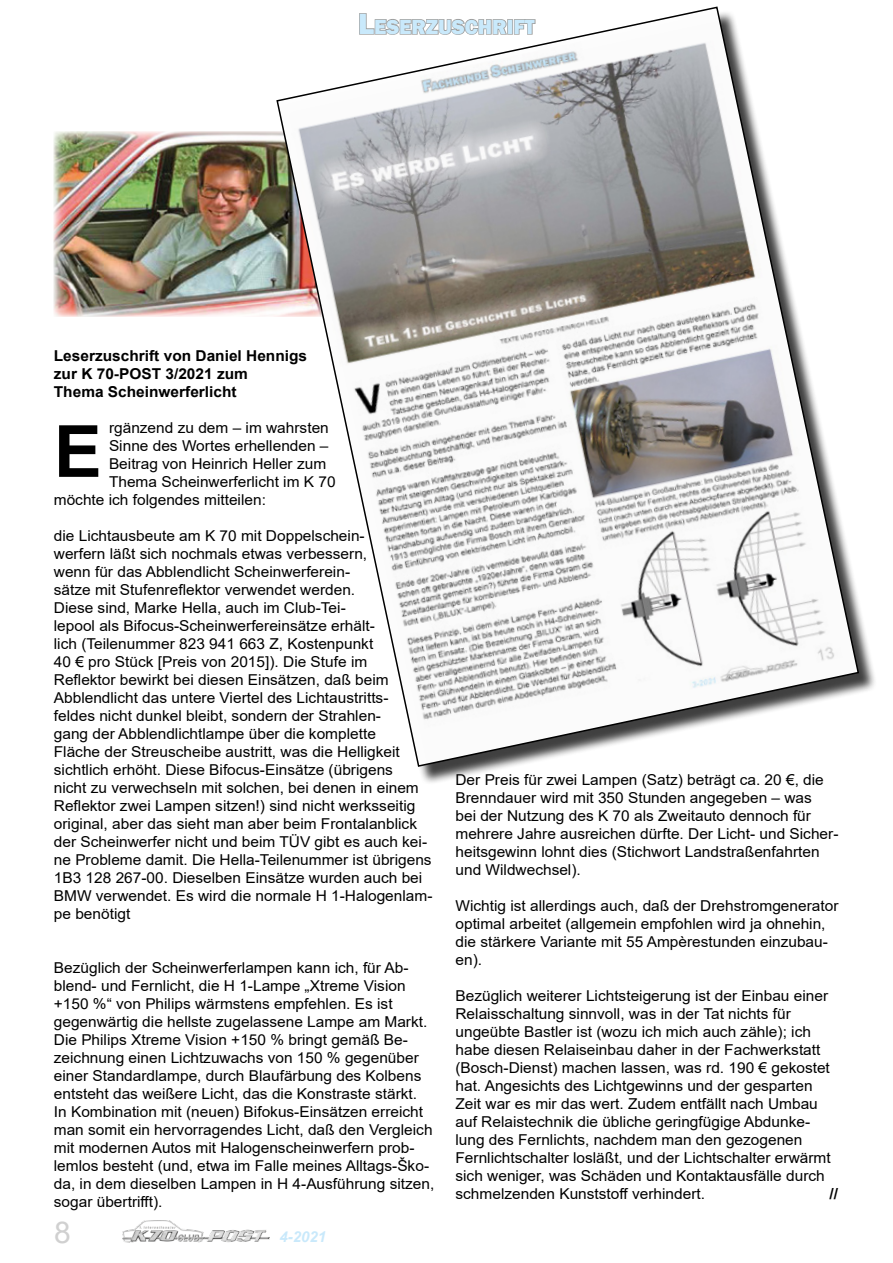
<style>
.page{position:relative;width:893px;height:1263px;background:#fff}
.page>*{position:absolute;margin:0;border:0;box-sizing:border-box;transform-origin:0 0}
.t1{font:700 72px "Arial";color:#000}
.t2{font:30px "Arial";color:#d0d0d0}
.t3{font:800 21px "Franklin Gothic";color:#c9e9fb}
.t4{font:15px/18px "Arial";color:#000}
.t5{font:700 15px/18px "Arial";color:#000}
.t6{font:italic 700 15px "Arial";color:#c9e9fb}
.t7{font:900 15px "Arial";color:#000}
.s1{font-size:30px}
</style>
<div class="page">
<img style="left:123px;top:1221px;width:146px;height:22px">
<img style="left:54px;top:131px;width:221px;height:186px">
<div style="left:280px;top:10px;width:597px;height:775px;background:#000;opacity:.75"></div>
<svg style="left:275px;top:6px;width:585px;height:762px"></svg>
<h3 class="t3" style="left:358px;top:13px;width:178px"><span class="s1">L</span>ESERZUSCHRIFT</h3>
<p class="t5" style="left:54px;top:347px;width:255px">Leserzuschrift von Daniel Hennigs zur K 70-POST 3/2021 zum<br>Thema Scheinwerferlicht</p>
<p class="t4" style="left:109px;top:418px;width:221px">rgänzend zu dem – im wahrsten</p>
<p class="t4" style="left:109px;top:436px;width:221px">Sinne des Wortes erhellenden –</p>
<p class="t4" style="left:109px;top:454px;width:219px">Beitrag von Heinrich Heller zum</p>
<p class="t4" style="left:109px;top:472px;width:228px">Thema Scheinwerferlicht im K 70</p>
<p class="t4" style="left:54px;top:490px;width:214px">möchte ich folgendes mitteilen:</p>
<p class="t4" style="left:54px;top:526px;width:380px">die Lichtausbeute am K 70 mit Doppelschein-<br>werfern läßt sich nochmals etwas verbessern,<br>wenn für das Abblendlicht Scheinwerferein-<br>sätze mit Stufenreflektor verwendet werden.<br>Diese sind, Marke Hella, auch im Club-Tei-<br>lepool als Bifocus-Scheinwerfereinsätze erhält-<br>lich (Teilenummer 823 941 663 Z, Kostenpunkt<br>40 € pro Stück [Preis von 2015]). Die Stufe im Reflektor bewirkt bei diesen Einsätzen, daß beim Abblendlicht das untere Viertel des Lichtaustritts&shy;feldes nicht dunkel bleibt, sondern der Strahlen-<br>gang der Abblendlichtlampe über die komplette<br>Fläche der Streuscheibe austritt, was die Helligkeit sichtlich erhöht. Diese Bifocus-Einsätze (übrigens<br>nicht zu verwechseln mit solchen, bei denen in einem Reflektor zwei Lampen sitzen!) sind nicht werksseitig original, aber das sieht man aber beim Frontalanblick der Scheinwerfer nicht und beim TÜV gibt es auch kei&shy;ne Probleme damit. Die Hella-Teilenummer ist übrigens 1B3 128 267-00. Dieselben Einsätze wurden auch bei BMW verwendet. Es wird die normale H 1-Halogenlam&shy;pe benötigt</p>
<p class="t4" style="left:54px;top:958px;width:382px">Bezüglich der Scheinwerferlampen kann ich, für Ab&shy;blend- und Fernlicht, die H 1-Lampe „Xtreme Vision +150 %“ von Philips wärmstens empfehlen. Es ist gegenwärtig die hellste zugelassene Lampe am Markt.<br>Die Philips Xtreme Vision +150 % bringt gemäß Be&shy;zeichnung einen Lichtzuwachs von 150 % gegenüber einer Standardlampe, durch Blaufärbung des Kolbens entsteht das weißere Licht, das die Konstraste stärkt.<br>In Kombination mit (neuen) Bifokus-Einsätzen erreicht man somit ein hervorragendes Licht, daß den Vergleich mit modernen Autos mit Halogenscheinwerfern prob&shy;lemlos besteht (und, etwa im Falle meines Alltags-Ško&shy;da, in dem dieselben Lampen in H 4-Ausführung sitzen, sogar übertrifft).</p>
<h1 class="t1" style="left:54px;top:401px;width:50px">E</h1>
<h2 class="t2" style="left:54px;top:1211px;width:18px">8</h2>
<p class="t6" style="left:280px;top:1226px;width:48px">4-2021</p>
<p class="t4" style="left:455px;top:771px;width:385px">Der Preis für zwei Lampen (Satz) beträgt ca. 20 €, die Brenndauer wird mit 350 Stunden angegeben – was<br>bei der Nutzung des K 70 als Zweitauto dennoch für mehrere Jahre ausreichen dürfte. Der Licht- und Sicher&shy;heitsgewinn lohnt dies (Stichwort Landstraßenfahrten und Wildwechsel).</p>
<p class="t4" style="left:455px;top:897px;width:384px">Wichtig ist allerdings auch, daß der Drehstromgenerator optimal arbeitet (allgemein empfohlen wird ja ohnehin, die stärkere Variante mit 55 Ampèrestunden einzubau&shy;en).</p>
<p class="t4" style="left:455px;top:987px;width:377px">Bezüglich weiterer Lichtsteigerung ist der Einbau einer Relaisschaltung sinnvoll, was in der Tat nichts für ungeübte Bastler ist (wozu ich mich auch zähle); ich habe diesen Relaiseinbau daher in der Fachwerkstatt (Bosch-Dienst) machen lassen, was rd. 190 € gekostet hat. Angesichts des Lichtgewinns und der gesparten Zeit war es mir das wert. Zudem entfällt nach Umbau auf Relaistechnik die übliche geringfügige Abdunke&shy;lung des Fernlichts, nachdem man den gezogenen Fernlichtschalter losläßt, und der Lichtschalter erwärmt sich weniger, was Schäden und Kontaktausfälle durch schmelzenden Kunststoff verhindert.</p>
<p class="t7" style="left:830px;top:1183px;width:10px">//</p>
</div>
